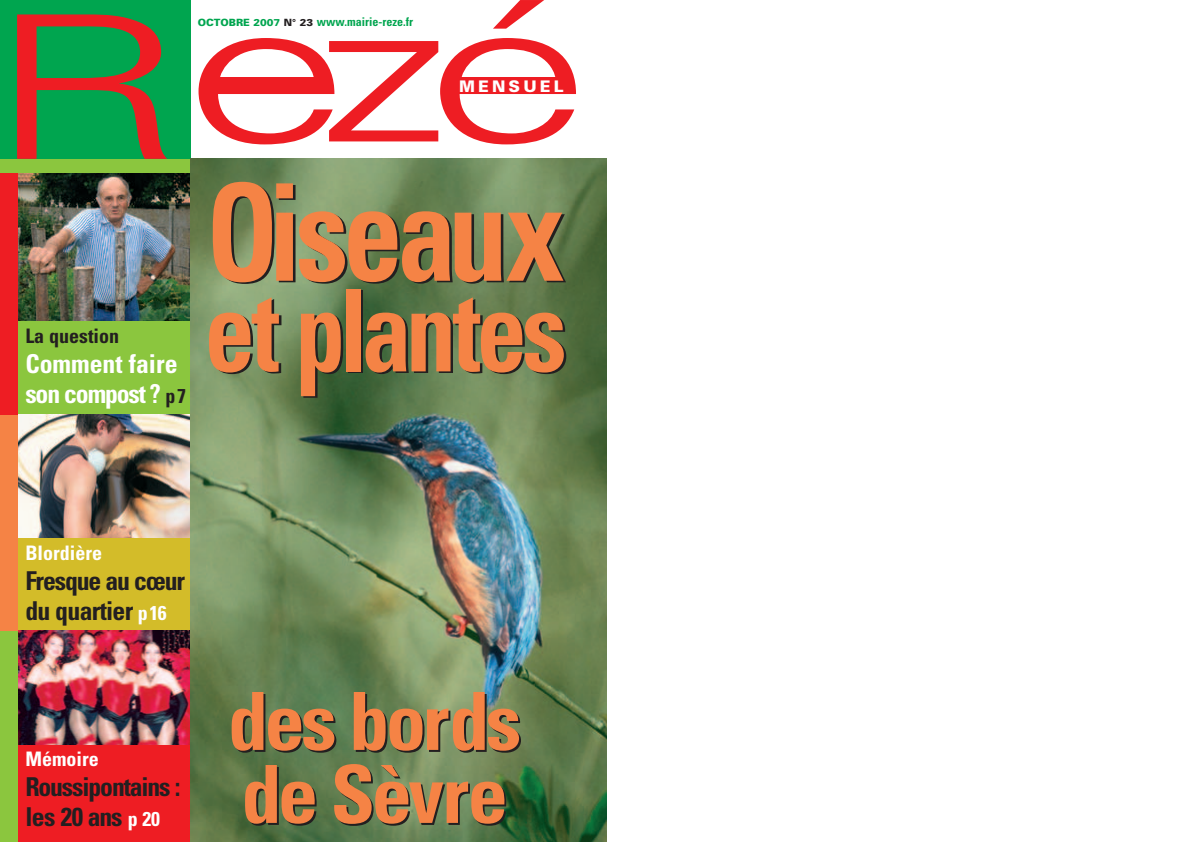
<style>
.page{position:relative;width:1191px;height:842px;background:#fff}
.page>*{position:absolute;margin:0;border:0;box-sizing:border-box;transform-origin:0 0}
.t1{font:300 200px "Univers";color:#ee1d23;scale:1.5 1}
.t2{font:700 condensed 134.8px "Univers";letter-spacing:-.045em;color:#f58345;scale:.88 1}
.t3{font:700 condensed 114.2px "Univers";letter-spacing:-.045em;color:#f58345;scale:.88 1}
.t4{font:700 condensed 80.2px/73px "Univers";letter-spacing:-.045em;color:#f58345}
.t5{font:700 condensed 26px/30px "Univers";letter-spacing:-.045em;color:#231f20}
.t6{font:700 condensed 26px/30px "Univers";color:#fff}
.t7{font:700 condensed 20px "Univers";color:#fff}
.t8{font:700 condensed 20px "Univers";color:#231f20}
.t9{font:900 16px "Univers";letter-spacing:.2em;color:#fff}
.t10{font:700 condensed 12px "Univers";color:#00a54f}
.s1{font-weight:900;font-stretch:normal;font-size:10px}
.s2{font-weight:900;font-stretch:normal;font-size:10px;color:#231f20}
.s3{font-size:20px;color:#231f20}
.s4{font-size:20px;color:#fff}
</style>
<div class="page">
<div style="left:0;top:0;width:190px;height:160px;background:#00a54f"></div>
<div style="left:0;top:159px;width:191px;height:274px;background:#8bc63e"></div>
<div style="left:0;top:741px;width:193px;height:101px;background:#ee1d23"></div>
<div style="left:0;top:520px;width:191px;height:111px;background:#d3bc29"></div>
<img style="left:18px;top:631px;width:172px;height:113px">
<img style="left:18px;top:415px;width:172px;height:122px">
<img style="left:18px;top:173px;width:172px;height:148px">
<div style="left:0;top:415px;width:18px;height:216px;background:#f58345"></div>
<div style="left:0;top:631px;width:18px;height:211px;background:#8bc63e"></div>
<div style="left:0;top:173px;width:18px;height:242px;background:#ee1d23"></div>
<img style="left:190px;top:159px;width:417px;height:683px">
<div style="left:459px;top:78px;width:110px;height:15px;background:#ee1d23"></div>
<div style="left:204px;top:78px;width:121px;height:16px;background:#ee1d23"></div>
<h1 class="t1" style="left:-14px;top:-3px;width:405px">Rezé</h1>
<p class="t10" style="left:198px;top:17px;width:217px"><span class="s1">OCTOBRE 2007</span> <span class="s2">N° 23</span> www.mairie-reze.fr</p>
<p class="t9" style="left:459px;top:80px;width:106px">MENSUEL</p>
<p class="t8" style="left:25px;top:328px;width:95px">La question</p>
<p class="t6" style="left:25px;top:350px;width:162px">Comment faire son compost ? <span class="s3">p7</span></p>
<h2 class="t2" style="left:206px;top:183px;width:409px">Oiseaux</h2>
<h3 class="t3" style="left:205px;top:289px;width:413px">et plantes</h3>
<p class="t7" style="left:25px;top:545px;width:78px">Blordière</p>
<p class="t5" style="left:25px;top:568px;width:161px">Fresque au cœur du quartier <span class="s4">p16</span></p>
<p class="t7" style="left:25px;top:752px;width:75px">Mémoire</p>
<p class="t5" style="left:25px;top:774px;width:156px">Roussipontains : les 20 ans <span class="s4">p 20</span></p>
<h3 class="t4" style="left:228px;top:691px;width:295px">des bords de Sèvre</h3>
</div>
